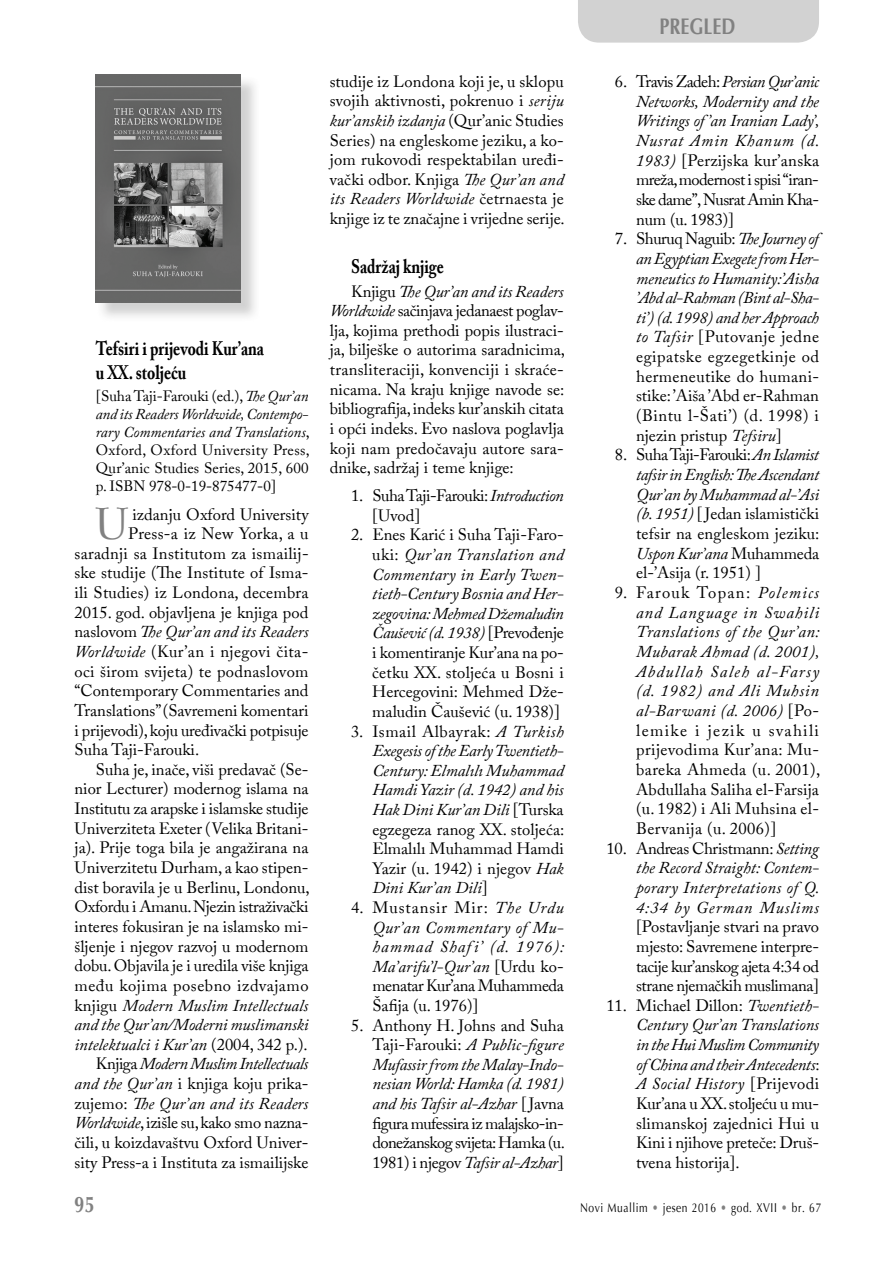
<style>
.page{position:relative;width:892px;height:1263px;background:#fff}
.page>*{position:absolute;margin:0;border:0;box-sizing:border-box;transform-origin:0 0}
.t1{font:44.1px "Adobe Caslon Pro";color:#818181}
.t2{font:700 22.5px "Optima";color:#818181;scale:.8 1}
.t3{font:700 19.5px/23.4px "Adobe Caslon Pro";color:#000;scale:.8 1}
.t4{font:16.5px/19.6px "Adobe Caslon Pro";color:#000;text-align:justify}
.t5{font:italic 16.5px/19.6px "Adobe Caslon Pro";color:#000;text-align:justify}
.t6{font:16.5px "Adobe Caslon Pro";letter-spacing:.02em;color:#000}
.t7{font:16.5px/19.6px "Adobe Caslon Pro";letter-spacing:-.03em;color:#000}
.t8{font:16.5px "Adobe Caslon Pro";letter-spacing:-.02em;color:#000}
.t9{font:italic 16.5px "Adobe Caslon Pro";letter-spacing:-.025em;color:#000}
.t10{font:16.5px "Adobe Caslon Pro";letter-spacing:.025em;color:#000}
.t11{font:16.5px "Adobe Caslon Pro";letter-spacing:.03em;color:#000}
.t12{font:15px/18px "Adobe Caslon Pro";letter-spacing:.005em;color:#000;text-align:justify}
.t13{font:12.75px "Optima";letter-spacing:.05em;color:#000;scale:.8 1}
.s1{font-style:italic}
.s2{font-style:normal}
.s3{color:#818181}
</style>
<div class="page">
<div style="left:578px;top:0;width:241px;height:43px;background:#d2d2d2"></div>
<img style="left:98px;top:77px;width:157px;height:240px">
<img style="left:96px;top:74px;width:144px;height:228px">
<p class="t3" style="left:96px;top:337px;width:212px">Tefsiri i prijevodi Kur’ana u XX. stoljeću</p>
<p class="t12" style="left:96px;top:387px;width:215px">[Suha Taji-Farouki (ed.), <span class="s1">The Qur’an and its Readers Worldwide, Contempo&shy;rary Commentaries and Translations</span>, Oxford, Oxford University Press, Qur’anic Studies Series, 2015, 600 p. ISBN 978-0-19-875477-0]</p>
<h1 class="t1" style="left:95px;top:498px;width:34px">U</h1>
<p class="t4" style="left:132px;top:504px;width:177px">izdanju Oxford University</p>
<p class="t6" style="left:128px;top:524px;width:182px">Press-a iz New Yorka, a u</p>
<p class="t6" style="left:74px;top:543px;width:236px">saradnji sa Institutom za ismailij-</p>
<p class="t4" style="left:74px;top:563px;width:235px">ske studije (The Institute of Isma-</p>
<p class="t4" style="left:74px;top:582px;width:235px">ili Studies) iz Londona, decembra</p>
<p class="t4" style="left:74px;top:602px;width:235px">2015. god. objavljena je knjiga pod</p>
<p class="t5" style="left:74px;top:622px;width:235px"><span class="s2">naslovom</span> The Qur’an and its Readers</p>
<p class="t10" style="left:74px;top:641px;width:235px"><span class="s1">Worldwide</span> (Kur’an i njegovi čita-</p>
<p class="t6" style="left:74px;top:661px;width:235px">oci širom svijeta) te podnaslovom</p>
<p class="t4" style="left:74px;top:681px;width:235px">“Contemporary Commentaries and</p>
<p class="t4" style="left:74px;top:700px;width:236px">Translations” (Savremeni komentari</p>
<p class="t4" style="left:74px;top:720px;width:235px">i prijevodi), koju uređivački potpisuje</p>
<p class="t4" style="left:74px;top:739px;width:126px">Suha Taji-Farouki.</p>
<p class="t4" style="left:96px;top:759px;width:214px">Suha je, inače, viši predavač (Se-</p>
<p class="t4" style="left:74px;top:779px;width:235px">nior Lecturer) modernog islama na</p>
<p class="t4" style="left:74px;top:798px;width:235px">Institutu za arapske i islamske studije</p>
<p class="t4" style="left:74px;top:818px;width:235px">Univerziteta Exeter (Velika Britani-</p>
<p class="t4" style="left:74px;top:838px;width:235px">ja). Prije toga bila je angažirana na</p>
<p class="t4" style="left:74px;top:857px;width:235px">Univerzitetu Durham, a kao stipen-</p>
<p class="t4" style="left:74px;top:877px;width:237px">dist boravila je u Berlinu, Londonu,</p>
<p class="t8" style="left:74px;top:897px;width:235px">Oxfordu i Amanu. Njezin istraživački</p>
<p class="t4" style="left:74px;top:916px;width:235px">interes fokusiran je na islamsko mi-</p>
<p class="t4" style="left:74px;top:936px;width:235px">šljenje i njegov razvoj u modernom</p>
<p class="t4" style="left:74px;top:955px;width:235px">dobu. Objavila je i uredila više knjiga</p>
<p class="t11" style="left:74px;top:975px;width:235px">među kojima posebno izdvajamo</p>
<p class="t5" style="left:74px;top:995px;width:235px"><span class="s2">knjigu</span> Modern Muslim Intellectuals</p>
<p class="t5" style="left:74px;top:1014px;width:236px">and the Qur’an/Moderni muslimanski</p>
<p class="t5" style="left:74px;top:1034px;width:235px">intelektualci i Kur’an <span class="s2">(2004, 342 p.).</span></p>
<p class="t9" style="left:96px;top:1054px;width:214px"><span class="s2">Knjiga</span> Modern Muslim Intellectuals</p>
<p class="t4" style="left:74px;top:1073px;width:235px"><span class="s1">and the Qur’an</span> i knjiga koju prika-</p>
<p class="t5" style="left:74px;top:1093px;width:235px"><span class="s2">zujemo:</span> The Qur’an and its Readers</p>
<p class="t4" style="left:74px;top:1113px;width:235px"><span class="s1">Worldwide</span>, izišle su, kako smo nazna-</p>
<p class="t4" style="left:74px;top:1132px;width:235px">čili, u koizdavaštvu Oxford Univer-</p>
<p class="t4" style="left:74px;top:1152px;width:235px">sity Press-a i Instituta za ismailijske</p>
<p class="t4" style="left:330px;top:71px;width:236px">studije iz Londona koji je, u sklopu svojih aktivnosti, pokrenuo i <span class="s1">seriju kur’anskih izdanja</span> (Qur’anic Studies Series) na engleskome jeziku, a ko&shy;jom rukovodi respektabilan uređi&shy;vački odbor. Knjiga <span class="s1">The Qur’an and its Readers Worldwide</span> četrnaesta je knjige iz te značajne i vrijedne serije.</p>
<p class="t3" style="left:351px;top:254px;width:117px">Sadržaj knjige</p>
<p class="t4" style="left:330px;top:281px;width:237px;text-indent:21px">Knjigu <span class="s1">The Qur’an and its Readers Worldwide</span> sačinjava jedanaest poglav&shy;lja, kojima prethodi popis ilustraci&shy;ja, bilješke o autorima saradnicima, transliteraciji, konvenciji i skraće&shy;nicama. Na kraju knjige navode se: bibliografija, indeks kur’anskih citata i opći indeks. Evo naslova poglavlja koji nam predočavaju autore sara&shy;dnike, sadržaj i teme knjige:</p>
<p class="t7" style="left:372px;top:486px;width:193px;text-indent:-21px">1. Suha Taji-Farouki: <span class="s1">Introduction </span>[Uvod]</p>
<p class="t4" style="left:372px;top:525px;width:193px;text-indent:-21px">2. Enes Karić i Suha Taji-Faro&shy;uki: <span class="s1">Qur’an Translation and Commentary in Early Twen&shy;tieth-Century Bosnia and Her&shy;zegovina: Mehmed Džemaludin Čaušević (d. 1938)</span> [Prevođenje i komentiranje Kur’ana na po&shy;četku XX. stoljeća u Bosni i Hercegovini: Mehmed Dže&shy;maludin Čaušević (u. 1938)]</p>
<p class="t5" style="left:372px;top:721px;width:193px;text-indent:-21px"><span class="s2">3. Ismail Albayrak:</span> A Turkish Exegesis of the Early Twentieth-Century: Elmalılı Muhammad Hamdi Yazir (d. 1942) and his Hak Dini Kur’an Dili <span class="s2">[Turska egzegeza ranog XX. stoljeća:<br>Elmalılı Muhammad Hamdi Yazir (u. 1942) i njegov</span> Hak Dini Kur’an Dili<span class="s2">]</span></p>
<p class="t5" style="left:372px;top:897px;width:193px;text-indent:-21px"><span class="s2">4. Mustansir Mir:</span> The Urdu Qur’an Commentary of Mu&shy;hammad Shafi’ (d. 1976):<br>Ma’arifu’l-Qur’an <span class="s2">[Urdu ko&shy;menatar Kur’ana Muhammeda Šafija (u. 1976)]</span></p>
<p class="t4" style="left:372px;top:1015px;width:194px;text-indent:-21px">5. Anthony H. Johns and Suha Taji-Farouki: <span class="s1">A Public-figure Mufassir from the Malay-Indo&shy;nesian World: Hamka (d. 1981) and his Tafsir al-Azhar</span> [Javna figura mufessira iz malajsko-in&shy;donežanskog svijeta: Hamka (u.<br>1981) i njegov <span class="s1">Tafsir al-Azhar</span>]</p>
<h2 class="t2" style="left:659px;top:12px;width:97px">pREGlED</h2>
<p class="t4" style="left:636px;top:71px;width:185px;text-indent:-21px">6. Travis Zadeh: <span class="s1">Persian Qur’anic Networks, Modernity and the Writings of ’an Iranian Lady’, Nusrat Amin Khanum (d.<br>1983)</span> [Perzijska kur’anska mreža, modernost i spisi “iran&shy;ske dame”,Nusrat Amin Kha&shy;num (u. 1983)]</p>
<p class="t4" style="left:636px;top:229px;width:184px;text-indent:-21px">7. Shuruq Naguib: <span class="s1">The Journey of an Egyptian Exegete from Her&shy;meneutics to Humanity:’Aisha ’Abd al-Rahman (Bint al-Sha&shy;ti’) (d. 1998) and her Approach to Tafsir</span> [Putovanje jedne egipatske egzegetkinje od hermeneutike do humani&shy;stike: ’Aiša ’Abd er-Rahman (Bintu l-Šati’) (d. 1998) i njezin pristup <span class="s1">Tefsiru</span>]</p>
<p class="t4" style="left:636px;top:445px;width:185px;text-indent:-21px">8. Suha Taji-Farouki: <span class="s1">An Islamist tafsir in English: The Ascendant Qur’an by Muhammad al-’Asi (b. 1951)</span> [ Jedan islamistički tefsir na engleskom jeziku:<br><span class="s1">Uspon Kur’ana</span> Muhammeda el-’Asija (r. 1951) ]</p>
<p class="t4" style="left:636px;top:582px;width:185px;text-indent:-21px">9. Farouk Topan: <span class="s1">Polemics and Language in Swahili Translations of the Qur’an:<br>Mubarak Ahmad (d. 2001), Abdullah Saleh al-Farsy (d. 1982) and Ali Muhsin al-Barwani (d. 2006)</span> [Po&shy;lemike i jezik u svahili prijevodima Kur’ana: Mu&shy;bareka Ahmeda (u. 2001), Abdullaha Saliha el-Farsija (u. 1982) i Ali Muhsina el-Bervanija (u. 2006)]</p>
<p class="t5" style="left:636px;top:838px;width:185px;text-indent:-30px"><span class="s2">10. Andreas Christmann:</span> Setting the Record Straight: Contem&shy;porary Interpretations of Q.<br>4:34 by German Muslims</p>
<p class="t4" style="left:636px;top:916px;width:184px">[Postavljanje stvari na pravo mjesto: Savremene interpre&shy;tacije kur’anskog ajeta 4:34 od strane njemačkih muslimana]</p>
<p class="t4" style="left:636px;top:995px;width:185px;text-indent:-30px">11. Michael Dillon: <span class="s1">Twentieth-Century Qur’an Translations in the Hui Muslim Community of China and their Antecedents</span>:<br><span class="s1">A Social History</span> [Prijevodi Kur’ana u XX. stoljeću u mu&shy;slimanskoj zajednici Hui u Kini i njihove preteče: Druš&shy;tvena historija].</p>
<h2 class="t2" style="left:74px;top:1190px;width:27px">95</h2>
<p class="t13" style="left:580px;top:1200px;width:303px">Novi Muallim <span class="s3">•</span> jesen 2016 <span class="s3">•</span> god. XVII <span class="s3">•</span> br. 67</p>
</div>
